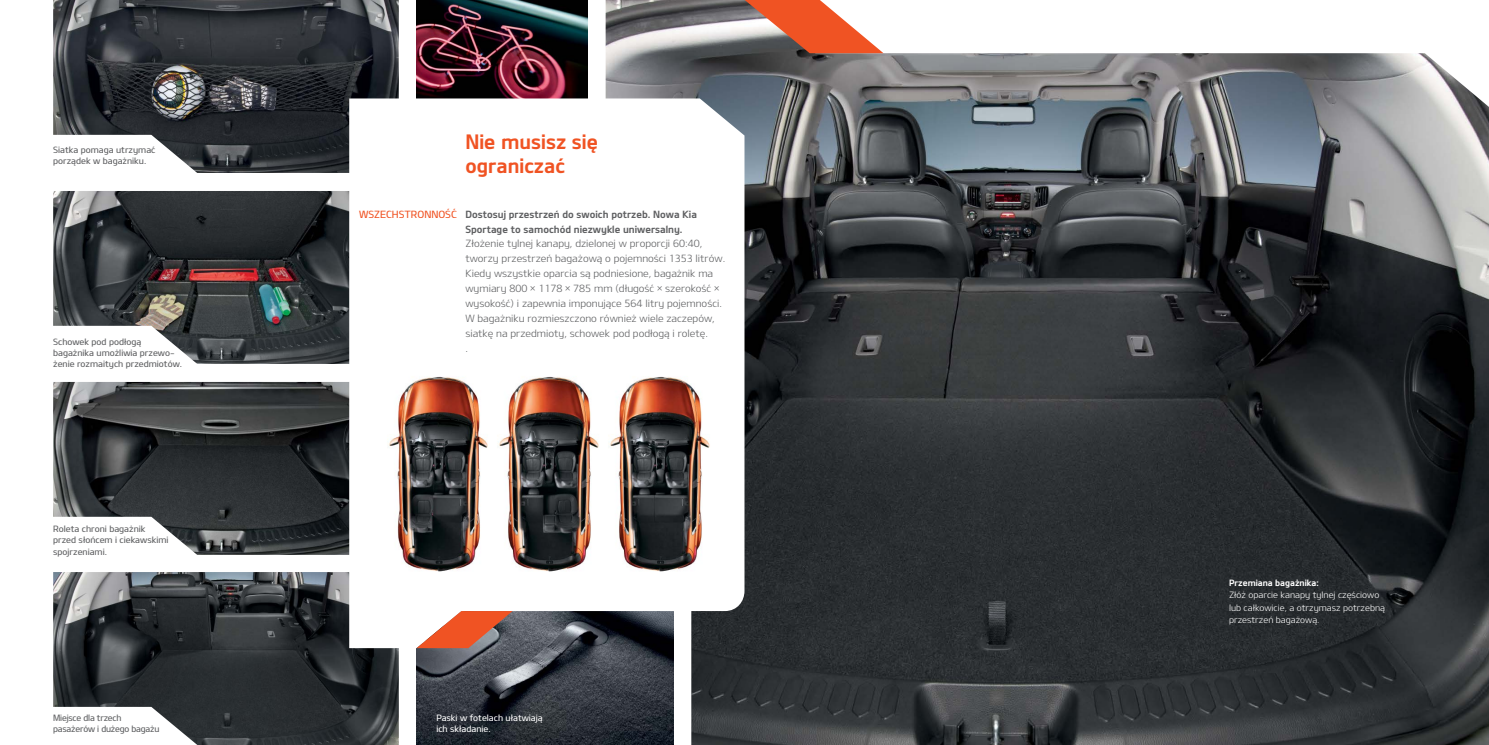
<style>
.page{position:relative;width:1489px;height:745px;background:#fff}
.page>*{position:absolute;margin:0;border:0;box-sizing:border-box;transform-origin:0 0}
.t1{font:20px/23.8px "Design KOTFB";color:#f05323}
.t2{font:10px/15px "Design KOTFL";color:#5f6062}
.t3{font:10px/15px "Design KOTFB";color:#5f6062}
.t4{font:10px "Design KOTFM";color:#f05323}
.t5{font:8.75px/11.2px "Design KOTFM";color:#5f6062}
.t6{font:8.75px/12.5px "Design KOTFL";color:#fff}
.t7{font:8.75px/11.2px "Design KOTFM";letter-spacing:-.02em;color:#5f6062}
.t8{font:8.75px/11.2px "Design KOTFM";color:#fff}
.t9{font:8.75px "Design KOTFB";color:#fff}
</style>
<div class="page">
<img style="left:53px;top:0;width:346px;height:173px">
<img style="left:53px;top:191px;width:296px;height:172px">
<img style="left:53px;top:381px;width:296px;height:173px">
<img style="left:53px;top:572px;width:346px;height:172px">
<img style="left:416px;top:0;width:4px;height:98px">
<img style="left:420px;top:0;width:1068px;height:744px">
<svg style="left:349px;top:98px;width:395px;height:549px"></svg>
<img style="left:383px;top:369px;width:333px;height:209px">
<svg style="left:416px;top:610px;width:96px;height:37px"></svg>
<svg style="left:744px;top:0;width:139px;height:53px"></svg>
<p class="t5" style="left:53px;top:143px;width:104px">Siatka pomaga utrzymać porządek w bagażniku.</p>
<p class="t5" style="left:53px;top:335px;width:130px">Schowek pod podłogą bagażnika umożliwia przewo&shy;żenie rozmaitych przedmiotów.</p>
<p class="t5" style="left:53px;top:522px;width:117px">Roleta chroni bagażnik przed słońcem i ciekawskimi spojrzeniami.</p>
<p class="t7" style="left:53px;top:711px;width:108px">Miejsce dla trzech pasażerów i dużego bagażu</p>
<p class="t4" style="left:359px;top:207px;width:99px">WSZECHSTRONNOŚĆ</p>
<h1 class="t1" style="left:465px;top:129px;width:134px">Nie musisz się ograniczać</h1>
<p class="t3" style="left:465px;top:206px;width:233px">Dostosuj przestrzeń do swoich potrzeb. Nowa Kia<br>Sportage to samochód niezwykle uniwersalny.</p>
<p class="t2" style="left:465px;top:235px;width:261px">Złożenie tylnej kanapy, dzielonej w proporcji 60:40, tworzy przestrzeń bagażową o pojemności 1353 litrów.<br>Kiedy wszystkie oparcia są podniesione, bagażnik ma wymiary 800 × 1178 × 785 mm (długość × szerokość × wysokość) i zapewnia imponujące 564 litry pojemności.<br>W bagażniku rozmieszczono również wiele zaczepów, siatkę na przedmioty, schowek pod podłogą i roletę.<br>.</p>
<p class="t8" style="left:436px;top:711px;width:108px">Paski w fotelach ułatwiają ich składanie.</p>
<p class="t9" style="left:1228px;top:577px;width:91px">Przemiana bagażnika:</p>
<p class="t6" style="left:1228px;top:588px;width:157px">Złóż oparcie kanapy tylnej częściowo lub całkowicie, a otrzymasz potrzebną przestrzeń bagażową.</p>
</div>
